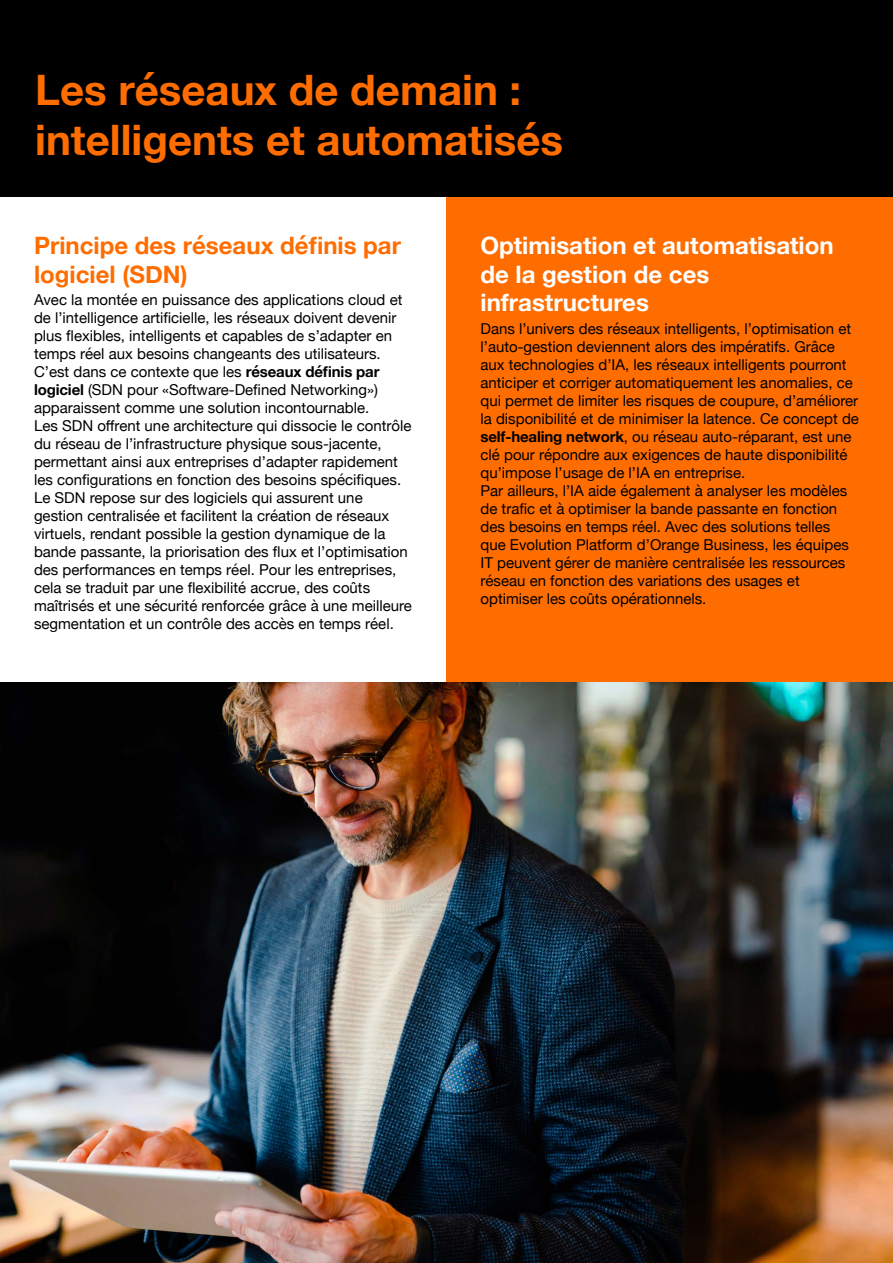
<style>
.page{position:relative;width:893px;height:1263px;background:#fff}
.page>*{position:absolute;margin:0;border:0;box-sizing:border-box;transform-origin:0 0}
.t1{font:700 42px/50.4px "Helvetica Neue";color:#ff6d00}
.t2{font:700 24px/28.8px "Helvetica Neue";color:#fff}
.t3{font:700 24px/28.8px "Helvetica Neue";color:#ff6d00}
.t4{font:15px/18px "Helvetica Neue";color:#000}
.s1{font-weight:700}
</style>
<div class="page">
<div style="left:446px;top:196px;width:447px;height:486px;background:#ff6d00"></div>
<div style="left:1px;top:0;width:892px;height:196px;background:#000"></div>
<img style="left:0;top:682px;width:893px;height:581px">
<h1 class="t1" style="left:35px;top:66px;width:529px">Les réseaux de demain : intelligents et automatisés</h1>
<h2 class="t3" style="left:34px;top:231px;width:369px">Principe des réseaux définis par logiciel (SDN)</h2>
<p class="t4" style="left:34px;top:291px;width:379px">Avec la montée en puissance des applications cloud et de l’intelligence artificielle, les réseaux doivent devenir plus flexibles, intelligents et capables de s’adapter en temps réel aux besoins changeants des utilisateurs.<br>C’est dans ce contexte que les <span class="s1">réseaux définis par logiciel</span> (SDN pour «Software-Defined Networking») apparaissent comme une solution incontournable.<br>Les SDN offrent une architecture qui dissocie le contrôle du réseau de l’infrastructure physique sous-jacente, permettant ainsi aux entreprises d’adapter rapidement les configurations en fonction des besoins spécifiques.<br>Le SDN repose sur des logiciels qui assurent une gestion centralisée et facilitent la création de réseaux virtuels, rendant possible la gestion dynamique de la bande passante, la priorisation des flux et l’optimisation des performances en temps réel. Pour les entreprises, cela se traduit par une flexibilité accrue, des coûts maîtrisés et une sécurité renforcée grâce à une meilleure segmentation et un contrôle des accès en temps réel.</p>
<h2 class="t2" style="left:480px;top:231px;width:355px">Optimisation et automatisation de la gestion de ces infrastructures</h2>
<p class="t4" style="left:480px;top:320px;width:380px">Dans l’univers des réseaux intelligents, l’optimisation et l’auto-gestion deviennent alors des impératifs. Grâce aux technologies d’IA, les réseaux intelligents pourront anticiper et corriger automatiquement les anomalies, ce qui permet de limiter les risques de coupure, d’améliorer la disponibilité et de minimiser la latence. Ce concept de <span class="s1">self-healing network</span>, ou réseau auto-réparant, est une clé pour répondre aux exigences de haute disponibilité qu’impose l’usage de l’IA en entreprise.<br>Par ailleurs, l’IA aide également à analyser les modèles de trafic et à optimiser la bande passante en fonction des besoins en temps réel. Avec des solutions telles que Evolution Platform d’Orange Business, les équipes IT peuvent gérer de manière centralisée les ressources réseau en fonction des variations des usages et optimiser les coûts opérationnels.</p>
</div>
